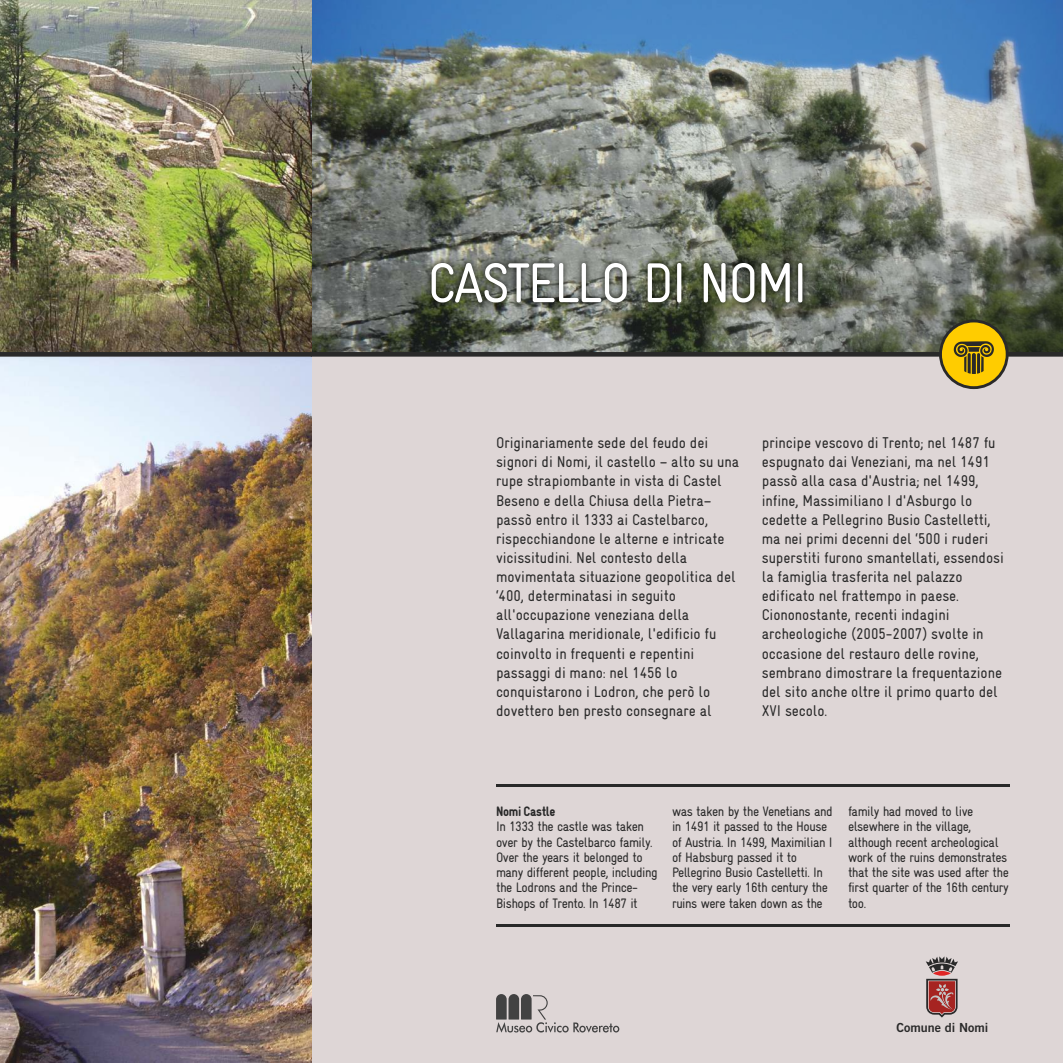
<style>
.page{position:relative;width:1063px;height:1063px;background:#ded6d6}
.page>*{position:absolute;margin:0;border:0;box-sizing:border-box;transform-origin:0 0}
.t1{font:condensed 56.25px "Gravur";letter-spacing:-.04em;color:#fff}
.t2{font:condensed 15.62px/19.1px "Gravur";letter-spacing:-.005em;color:#292929}
.t3{font:condensed 13.75px/15.3px "Gravur";letter-spacing:-.035em;color:#292929}
.t4{font:900 condensed 13.75px "Gravur";letter-spacing:-.025em;color:#292929}
.t5{font:12.5px "Trade Gothic Bold Two";color:#292929}
</style>
<div class="page">
<img style="left:311px;top:0;width:752px;height:341px">
<img style="left:421px;top:256px;width:388px;height:53px">
<img style="left:0;top:0;width:311px;height:341px">
<img style="left:0;top:374px;width:311px;height:689px">
<svg style="left:496px;top:994px;width:123px;height:39px"></svg>
<hr style="left:496px;top:784px;width:514px;height:3px;background:#292929">
<hr style="left:496px;top:924px;width:514px;height:3px;background:#292929">
<svg style="left:926px;top:956px;width:32px;height:17px"></svg>
<svg style="left:933px;top:971px;width:18px;height:5px"></svg>
<svg style="left:926px;top:979px;width:32px;height:39px"></svg>
<div style="left:939px;top:320px;width:70px;height:69px;border:6px solid #292929;border-radius:50%"></div>
<div style="left:942px;top:322px;width:64px;height:64px;background:#fc0;border-radius:50%"></div>
<svg style="left:0;top:341px;width:1063px;height:33px"></svg>
<h1 class="t1" style="left:427px;top:252px;width:382px">CASTELLO DI NOMI</h1>
<p class="t2" style="left:496px;top:433px;width:245px">Originariamente sede del feudo dei signori di Nomi, il castello – alto su una rupe strapiombante in vista di Castel Beseno e della Chiusa della Pietra– passò entro il 1333 ai Castelbarco, rispecchiandone le alterne e intricate vicissitudini. Nel contesto della movimentata situazione geopolitica del ‘400, determinatasi in seguito all'occupazione veneziana della Vallagarina meridionale, l'edificio fu coinvolto in frequenti e repentini passaggi di mano: nel 1456 lo conquistarono i Lodron, che però lo dovettero ben presto consegnare al</p>
<p class="t2" style="left:762px;top:433px;width:244px">principe vescovo di Trento; nel 1487 fu espugnato dai Veneziani, ma nel 1491 passò alla casa d'Austria; nel 1499, infine, Massimiliano I d'Asburgo lo cedette a Pellegrino Busio Castelletti, ma nei primi decenni del ‘500 i ruderi superstiti furono smantellati, essendosi la famiglia trasferita nel palazzo edificato nel frattempo in paese.<br>Ciononostante, recenti indagini archeologiche (2005-2007) svolte in occasione del restauro delle rovine, sembrano dimostrare la frequentazione del sito anche oltre il primo quarto del XVI secolo.</p>
<p class="t4" style="left:496px;top:804px;width:61px">Nomi Castle</p>
<p class="t3" style="left:496px;top:819px;width:163px">In 1333 the castle was taken over by the Castelbarco family.<br>Over the years it belonged to many different people, including the Lodrons and the Prince-<br>Bishops of Trento. In 1487 it</p>
<p class="t3" style="left:672px;top:804px;width:162px">was taken by the Venetians and in 1491 it passed to the House of Austria. In 1499, Maximilian I of Habsburg passed it to<br>Pellegrino Busio Castelletti. In the very early 16th century the ruins were taken down as the</p>
<p class="t3" style="left:848px;top:804px;width:162px">family had moved to live elsewhere in the village, although recent archeological work of the ruins demonstrates that the site was used after the first quarter of the 16th century too.</p>
<p class="t5" style="left:897px;top:1020px;width:93px">Comune di Nomi</p>
</div>
